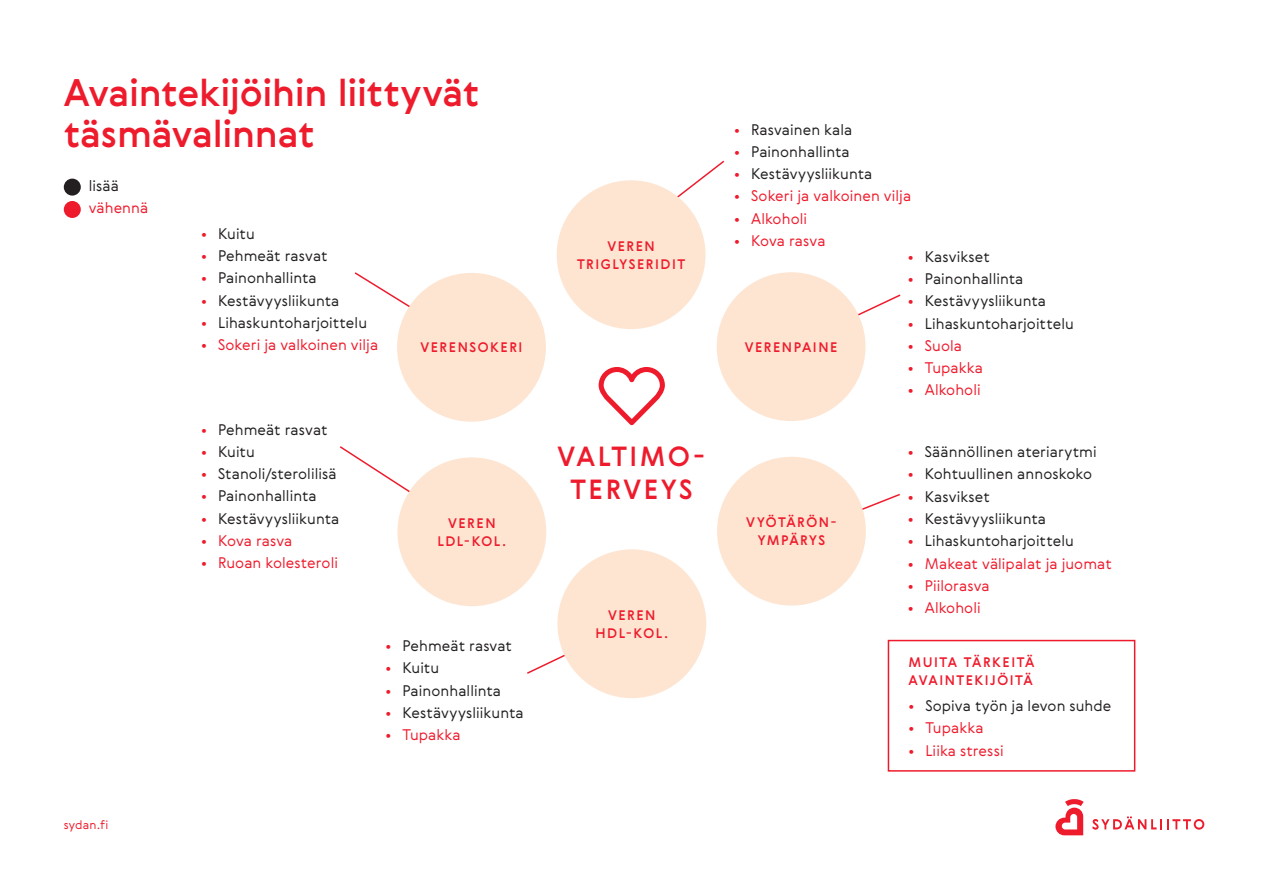
<style>
.page{position:relative;width:1263px;height:893px;background:#fff}
.page>*{position:absolute;margin:0;border:0;box-sizing:border-box;transform-origin:0 0}
.otsikot{font:500 37.5px/40.5px "Gerbera";letter-spacing:-.01em;color:#ee1b2c}
.pallotekstit_keski{font:500 27px/33.8px "Gerbera";letter-spacing:.095em;color:#ee1b2c;text-align:center}
.listat{font:300 15px "Gerbera";letter-spacing:.005em;color:#231f20}
.listat-2{font:300 15px "Gerbera";letter-spacing:.005em;color:#ee1b2c}
.pallotekstit_2{font:500 13.5px/18px "Gerbera";letter-spacing:.115em;color:#ee1b2c;text-align:center}
.t1{font:300 12px "Gerbera";letter-spacing:.015em;color:#ee1b2c}
.s1{color:#ee1b2c}
</style>
<div class="page">
<div style="left:64px;top:201px;width:17px;height:17px;background:#ee1b2c;border-radius:50%"></div>
<div style="left:64px;top:179px;width:17px;height:17px;background:#231f20;border-radius:50%"></div>
<svg style="left:599px;top:367px;width:66px;height:58px"></svg>
<svg style="left:656px;top:160px;width:69px;height:99px"></svg>
<svg style="left:848px;top:294px;width:53px;height:48px"></svg>
<svg style="left:857px;top:493px;width:43px;height:30px"></svg>
<svg style="left:527px;top:655px;width:38px;height:19px"></svg>
<svg style="left:339px;top:446px;width:70px;height:46px"></svg>
<svg style="left:354px;top:272px;width:109px;height:67px"></svg>
<div style="left:557px;top:549px;width:149px;height:149px;background:#fee5d2;border-radius:50%"></div>
<div style="left:557px;top:180px;width:148px;height:149px;background:#fee5d2;border-radius:50%"></div>
<div style="left:717px;top:457px;width:149px;height:149px;background:#fee5d2;border-radius:50%"></div>
<div style="left:397px;top:273px;width:149px;height:149px;background:#fee5d2;border-radius:50%"></div>
<div style="left:717px;top:272px;width:148px;height:149px;background:#fee5d2;border-radius:50%"></div>
<div style="left:397px;top:457px;width:149px;height:149px;background:#fee5d2;border-radius:50%"></div>
<div style="left:888px;top:640px;width:247px;height:132px;border:2px solid #ee1b2c"></div>
<svg style="left:1055px;top:799px;width:29px;height:36px"></svg>
<svg style="left:1092px;top:816px;width:112px;height:14px"></svg>
<p class="otsikot" style="left:64px;top:72px;width:417px">Avaintekijöihin liittyvät täsmävalinnat</p>
<p class="listat" style="left:734px;top:119px;width:120px"><span class="s1">•</span> Rasvainen kala</p>
<p class="listat" style="left:734px;top:141px;width:117px"><span class="s1">•</span> Painonhallinta</p>
<p class="listat" style="left:734px;top:164px;width:140px"><span class="s1">•</span> Kestävyysliikunta</p>
<p class="listat-2" style="left:734px;top:186px;width:178px">• Sokeri ja valkoinen vilja</p>
<p class="listat-2" style="left:734px;top:208px;width:74px">• Alkoholi</p>
<p class="listat-2" style="left:734px;top:230px;width:93px">• Kova rasva</p>
<p class="listat" style="left:908px;top:246px;width:84px"><span class="s1">•</span> Kasvikset</p>
<p class="listat" style="left:908px;top:269px;width:117px"><span class="s1">•</span> Painonhallinta</p>
<p class="listat" style="left:908px;top:291px;width:140px"><span class="s1">•</span> Kestävyysliikunta</p>
<p class="listat" style="left:908px;top:313px;width:167px"><span class="s1">•</span> Lihaskuntoharjoittelu</p>
<p class="listat-2" style="left:908px;top:335px;width:56px">• Suola</p>
<p class="listat-2" style="left:908px;top:358px;width:77px">• Tupakka</p>
<p class="listat-2" style="left:908px;top:380px;width:74px">• Alkoholi</p>
<p class="listat" style="left:89px;top:175px;width:32px">lisää</p>
<p class="listat-2" style="left:89px;top:198px;width:61px">vähennä</p>
<p class="listat" style="left:201px;top:223px;width:55px"><span class="s1">•</span> Kuitu</p>
<p class="listat" style="left:201px;top:246px;width:128px"><span class="s1">•</span> Pehmeät rasvat</p>
<p class="listat" style="left:201px;top:268px;width:117px"><span class="s1">•</span> Painonhallinta</p>
<p class="listat" style="left:201px;top:290px;width:140px"><span class="s1">•</span> Kestävyysliikunta</p>
<p class="listat" style="left:201px;top:312px;width:167px"><span class="s1">•</span> Lihaskuntoharjoittelu</p>
<p class="listat-2" style="left:201px;top:335px;width:178px">• Sokeri ja valkoinen vilja</p>
<p class="pallotekstit_2" style="left:577px;top:237px;width:110px">VEREN<br>TRIGLYSERIDIT</p>
<p class="pallotekstit_2" style="left:420px;top:338px;width:104px">VERENSOKERI</p>
<p class="pallotekstit_2" style="left:745px;top:338px;width:94px">VERENPAINE</p>
<p class="t1" style="left:64px;top:817px;width:46px">sydan.fi</p>
<p class="listat" style="left:201px;top:419px;width:128px"><span class="s1">•</span> Pehmeät rasvat</p>
<p class="listat" style="left:201px;top:441px;width:55px"><span class="s1">•</span> Kuitu</p>
<p class="listat" style="left:201px;top:464px;width:137px"><span class="s1">•</span> Stanoli/sterolilisä</p>
<p class="listat" style="left:201px;top:486px;width:117px"><span class="s1">•</span> Painonhallinta</p>
<p class="listat" style="left:201px;top:508px;width:140px"><span class="s1">•</span> Kestävyysliikunta</p>
<p class="listat-2" style="left:201px;top:530px;width:93px">• Kova rasva</p>
<p class="listat-2" style="left:201px;top:553px;width:138px">• Ruoan kolesteroli</p>
<p class="pallotekstit_2" style="left:437px;top:514px;width:70px">VEREN<br>LDL-KOL.</p>
<p class="listat" style="left:386px;top:636px;width:128px"><span class="s1">•</span> Pehmeät rasvat</p>
<p class="listat" style="left:386px;top:658px;width:55px"><span class="s1">•</span> Kuitu</p>
<p class="listat" style="left:386px;top:680px;width:117px"><span class="s1">•</span> Painonhallinta</p>
<p class="listat" style="left:386px;top:702px;width:140px"><span class="s1">•</span> Kestävyysliikunta</p>
<p class="listat-2" style="left:386px;top:725px;width:77px">• Tupakka</p>
<p class="pallotekstit_keski" style="left:558px;top:439px;width:149px">VALTIMO-<br>TERVEYS</p>
<p class="pallotekstit_2" style="left:595px;top:606px;width:74px">VEREN<br>HDL-KOL.</p>
<p class="pallotekstit_2" style="left:746px;top:513px;width:90px">VYÖTÄRÖN-<br>YMPÄRYS</p>
<p class="listat" style="left:908px;top:442px;width:190px"><span class="s1">•</span> Säännöllinen ateriarytmi</p>
<p class="listat" style="left:908px;top:464px;width:186px"><span class="s1">•</span> Kohtuullinen annoskoko</p>
<p class="listat" style="left:908px;top:486px;width:84px"><span class="s1">•</span> Kasvikset</p>
<p class="listat" style="left:908px;top:508px;width:140px"><span class="s1">•</span> Kestävyysliikunta</p>
<p class="listat" style="left:908px;top:531px;width:167px"><span class="s1">•</span> Lihaskuntoharjoittelu</p>
<p class="listat-2" style="left:908px;top:553px;width:205px">• Makeat välipalat ja juomat</p>
<p class="listat-2" style="left:908px;top:575px;width:83px">• Piilorasva</p>
<p class="listat-2" style="left:908px;top:597px;width:74px">• Alkoholi</p>
<p class="pallotekstit_2" style="left:908px;top:652px;width:127px;text-align:left">MUITA TÄRKEITÄ<br>AVAINTEKIJÖITÄ</p>
<p class="listat" style="left:908px;top:695px;width:205px"><span class="s1">•</span> Sopiva työn ja levon suhde</p>
<p class="listat-2" style="left:908px;top:718px;width:77px">• Tupakka</p>
<p class="listat-2" style="left:908px;top:740px;width:97px">• Liika stressi</p>
</div>
